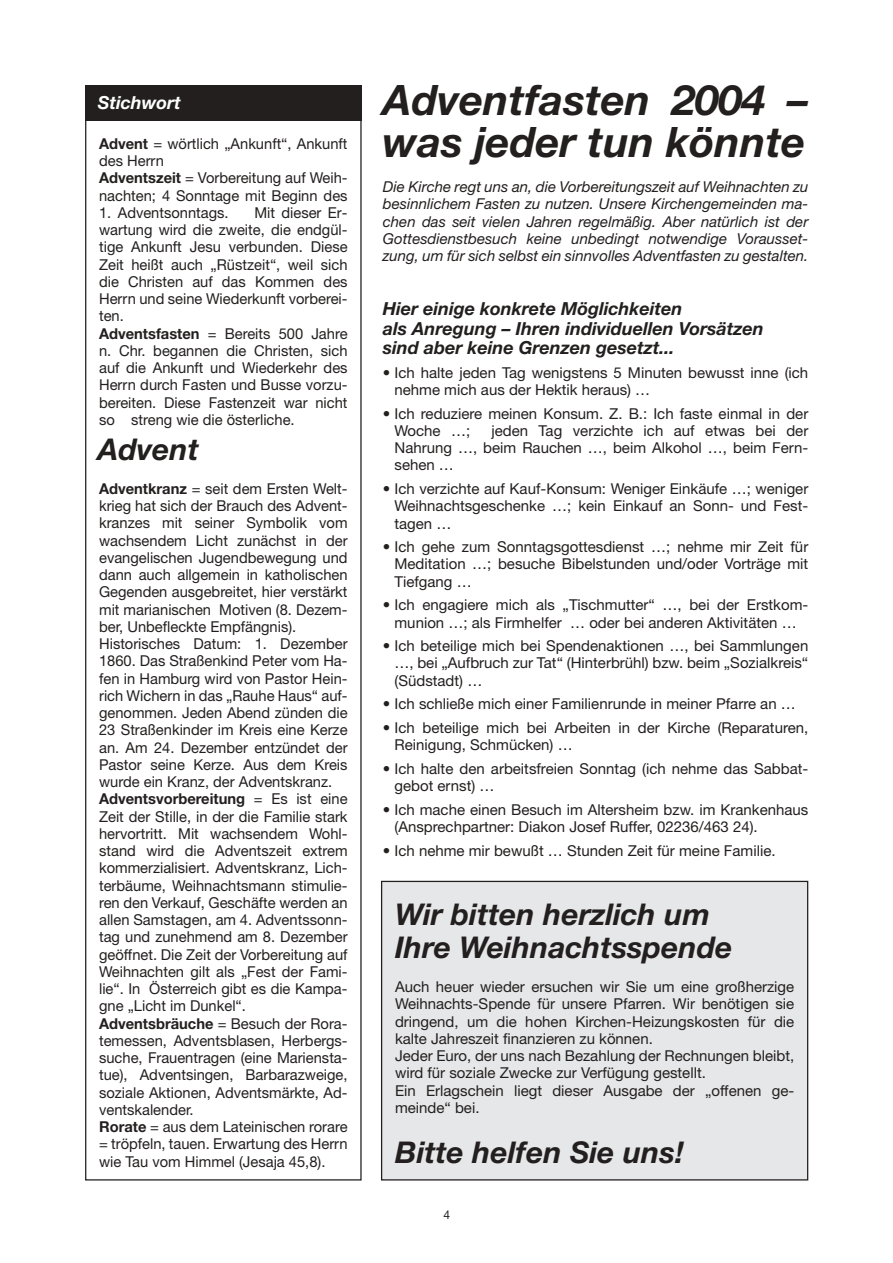
<style>
.page{position:relative;width:893px;height:1263px;background:#fff}
.page>*{position:absolute;margin:0;border:0;box-sizing:border-box;transform-origin:0 0}
.t1{font:italic 700 42px/42px "Helvetica Neue";color:#231f1f}
.t2{font:italic 700 30px/33px "Helvetica Neue";color:#231f1f}
.t3{font:italic 700 18px/19.5px "Helvetica Neue";color:#231f1f}
.t4{font:italic 700 18px "Helvetica Neue";color:#fff}
.t5{font:15px/17.2px "Helvetica Neue";color:#231f1f}
.t6{font:italic 15px/17.2px "Helvetica Neue";color:#231f1f;text-align:justify}
.t7{font:12px "Helvetica Neue";color:#231f1f}
.s1{font-weight:700}
</style>
<div class="page">
<div style="left:85px;top:85px;width:276px;height:36px;background:#231f1f"></div>
<div style="left:381px;top:881px;width:426px;height:299px;background:#e6e7e8"></div>
<div style="left:381px;top:881px;width:427px;height:300px;border:1px solid #231f1f"></div>
<p class="t4" style="left:98px;top:96px;width:84px">Stichwort</p>
<p class="t5" style="left:99px;top:136px;width:250px"><span class="s1">Advent</span> = wörtlich „Ankunft“, Ankunft des Herrn<br><span class="s1">Adventszeit</span> = Vorbereitung auf Weih&shy;nachten; 4 Sonntage mit Beginn des</p>
<p class="t5" style="left:99px;top:205px;width:131px">1. Adventsonntags.</p>
<p class="t5" style="left:99px;top:205px;width:250px;text-indent:155px">Mit dieser Er&shy;wartung wird die zweite, die endgül&shy;tige Ankunft Jesu verbunden. Diese<br>Zeit heißt auch „Rüstzeit“, weil sich die Christen auf das Kommen des<br>Herrn und seine Wiederkunft vorberei&shy;ten.<br><span class="s1">Adventsfasten</span> = Bereits 500 Jahre n. Chr. begannen die Christen, sich auf die Ankunft und Wiederkehr des<br>Herrn durch Fasten und Busse vorzu&shy;bereiten. Diese Fastenzeit war nicht so streng wie die österliche.</p>
<h2 class="t2" style="left:98px;top:436px;width:103px">Advent</h2>
<p class="t5" style="left:99px;top:481px;width:250px"><span class="s1">Adventkranz</span> = seit dem Ersten Welt&shy;krieg hat sich der Brauch des Advent&shy;kranzes mit seiner Symbolik vom wachsendem Licht zunächst in der evangelischen Jugendbewegung und dann auch allgemein in katholischen Gegenden ausgebreitet, hier verstärkt mit marianischen Motiven (8. Dezem&shy;ber, Unbefleckte Empfängnis).<br>Historisches Datum: 1. Dezember 1860. Das Straßenkind Peter vom Ha&shy;fen in Hamburg wird von Pastor Hein&shy;rich Wichern in das „Rauhe Haus“ auf&shy;genommen. Jeden Abend zünden die 23 Straßenkinder im Kreis eine Kerze an. Am 24. Dezember entzündet der Pastor seine Kerze. Aus dem Kreis wurde ein Kranz, der Adventskranz.<br><span class="s1">Adventsvorbereitung</span> = Es ist eine Zeit der Stille, in der die Familie stark hervortritt. Mit wachsendem Wohl&shy;stand wird die Adventszeit extrem kommerzialisiert. Adventskranz, Lich&shy;terbäume, Weihnachtsmann stimulie&shy;ren den Verkauf, Geschäfte werden an allen Samstagen, am 4. Adventssonn&shy;tag und zunehmend am 8. Dezember geöffnet. Die Zeit der Vorbereitung auf Weihnachten gilt als „Fest der Fami&shy;lie“. In Österreich gibt es die Kampa&shy;gne „Licht im Dunkel“.<br><span class="s1">Adventsbräuche</span> = Besuch der Rora&shy;temessen, Adventsblasen, Herbergs&shy;suche, Frauentragen (eine Mariensta&shy;tue), Adventsingen, Barbarazweige, soziale Aktionen, Adventsmärkte, Ad&shy;ventskalender.<br><span class="s1">Rorate</span> = aus dem Lateinischen rorare = tröpfeln, tauen. Erwartung des Herrn wie Tau vom Himmel (Jesaja 45,8).</p>
<h1 class="t1" style="left:383px;top:83px;width:427px">Adventfasten 2004 – was jeder tun könnte</h1>
<p class="t6" style="left:383px;top:180px;width:427px">Die Kirche regt uns an, die Vorbereitungszeit auf Weihnachten zu besinnlichem Fasten zu nutzen. Unsere Kirchengemeinden ma&shy;chen das seit vielen Jahren regelmäßig. Aber natürlich ist der Gottesdienstbesuch keine unbedingt notwendige Vorausset&shy;zung, um für sich selbst ein sinnvolles Adventfasten zu gestalten.</p>
<p class="t3" style="left:383px;top:301px;width:382px">Hier einige konkrete Möglichkeiten<br>als Anregung – Ihren individuellen Vorsätzen sind aber keine Grenzen gesetzt...</p>
<p class="t5" style="left:394px;top:365px;width:415px;text-indent:-12px">• Ich halte jeden Tag wenigstens 5 Minuten bewusst inne (ich nehme mich aus der Hektik heraus) …</p>
<p class="t5" style="left:394px;top:406px;width:415px;text-indent:-12px">• Ich reduziere meinen Konsum. Z. B.: Ich faste einmal in der<br>Woche …;</p>
<p class="t5" style="left:394px;top:423px;width:415px;text-align:justify;text-indent:97px">jeden Tag verzichte ich auf etwas bei der Nahrung …, beim Rauchen …, beim Alkohol …, beim Fern&shy;sehen …</p>
<p class="t5" style="left:394px;top:482px;width:415px;text-align:justify;text-indent:-12px">• Ich verzichte auf Kauf-Konsum: Weniger Einkäufe …; weniger Weihnachtsgeschenke …; kein Einkauf an Sonn- und Fest&shy;tagen …</p>
<p class="t5" style="left:394px;top:540px;width:415px;text-align:justify;text-indent:-12px">• Ich gehe zum Sonntagsgottesdienst …; nehme mir Zeit für Meditation …; besuche Bibelstunden und/oder Vorträge mit Tiefgang …</p>
<p class="t5" style="left:383px;top:598px;width:427px;text-align:center">• Ich engagiere mich als „Tischmutter“ …, bei der Erstkom&shy;munion …; als Firmhelfer … oder bei anderen Aktivitäten …</p>
<p class="t5" style="left:394px;top:639px;width:415px;text-align:justify;text-indent:-12px">• Ich beteilige mich bei Spendenaktionen …, bei Sammlungen …, bei „Aufbruch zur Tat“ (Hinterbrühl) bzw. beim „Sozialkreis“ (Südstadt) …</p>
<p class="t5" style="left:383px;top:697px;width:414px">• Ich schließe mich einer Familienrunde in meiner Pfarre an …</p>
<p class="t5" style="left:394px;top:720px;width:415px;text-indent:-12px">• Ich beteilige mich bei Arbeiten in der Kirche (Reparaturen,<br>Reinigung, Schmücken) …</p>
<p class="t5" style="left:394px;top:761px;width:415px;text-indent:-12px">• Ich halte den arbeitsfreien Sonntag (ich nehme das Sabbat&shy;gebot ernst) …</p>
<p class="t5" style="left:394px;top:802px;width:415px;text-indent:-12px">• Ich mache einen Besuch im Altersheim bzw. im Krankenhaus (Ansprechpartner: Diakon Josef Ruffer, 02236/463 24).</p>
<p class="t5" style="left:383px;top:843px;width:394px">• Ich nehme mir bewußt … Stunden Zeit für meine Familie.</p>
<h2 class="t2" style="left:395px;top:900px;width:339px">Wir bitten herzlich um<br>Ihre Weihnachtsspende</h2>
<p class="t5" style="left:395px;top:980px;width:401px">Auch heuer wieder ersuchen wir Sie um eine großherzige Weihnachts-Spende für unsere Pfarren. Wir benötigen sie dringend, um die hohen Kirchen-Heizungskosten für die kalte Jahreszeit finanzieren zu können.<br>Jeder Euro, der uns nach Bezahlung der Rechnungen bleibt, wird für soziale Zwecke zur Verfügung gestellt.<br>Ein Erlagschein liegt dieser Ausgabe der „offenen ge&shy;meinde“ bei.</p>
<h2 class="t2" style="left:395px;top:1139px;width:290px">Bitte helfen Sie uns!</h2>
<p class="t7" style="left:443px;top:1210px;width:8px">4</p>
</div>
